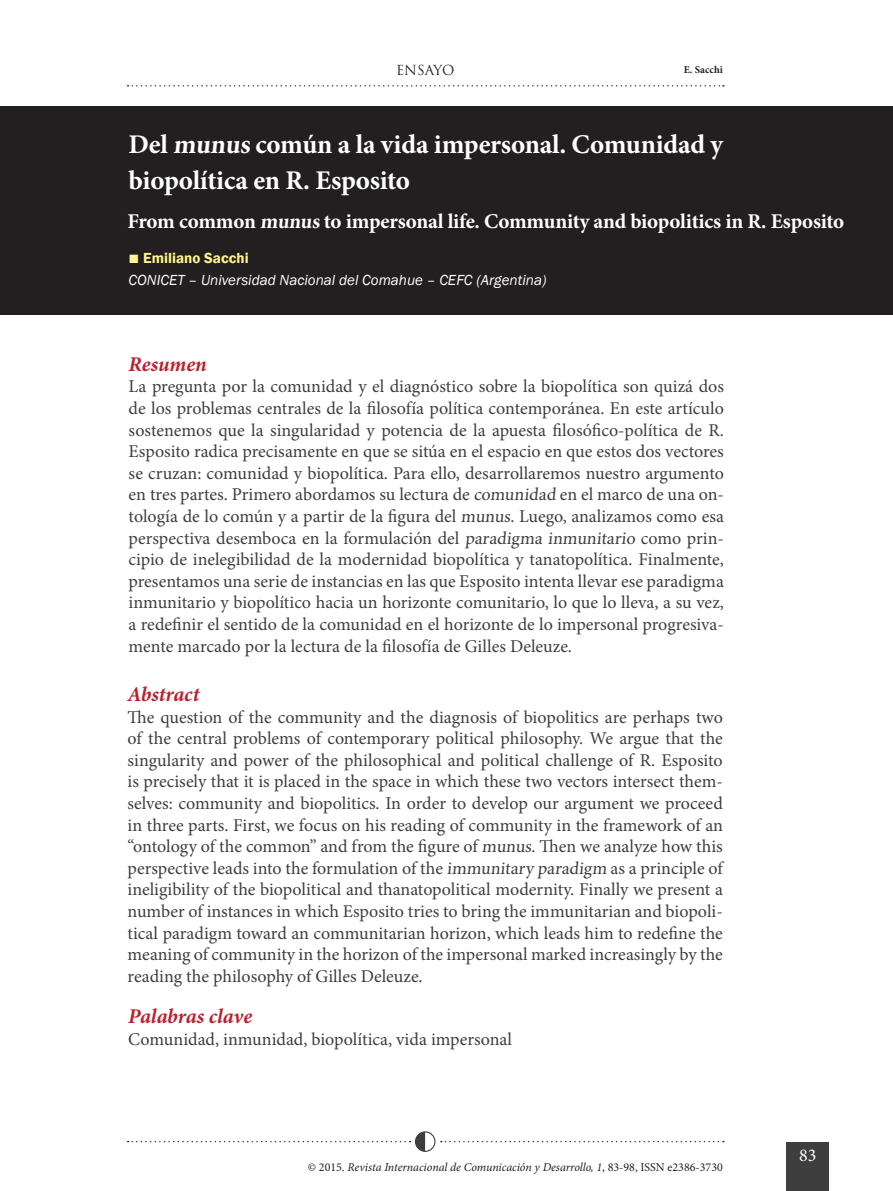
<style>
.page{position:relative;width:893px;height:1191px;background:#fff}
.page>*{position:absolute;margin:0;border:0;box-sizing:border-box;transform-origin:0 0}
.titulos{font:700 27px "Minion Pro";letter-spacing:-.01em;color:#fff}
.titulos-2{font:700 21px "Minion Pro";letter-spacing:-.01em;color:#fff}
.t1{font:italic 700 21px "Minion Pro";color:#be1f2e}
.t2{font:18px/21.6px "Minion Pro";color:#3e3e3f;text-align:justify}
.t3{font:18px "Minion Pro";color:#fff}
.t4{font:italic 15px "Franklin Gothic";color:#fff}
.t5{font:600 15px "Franklin Gothic";color:#fff690}
.t6{font:13.5px "Trajan Pro";color:#231f20}
.t7{font:italic 12px "Minion Pro";letter-spacing:-.005em;color:#231f20}
.t8{font:700 10.5px "Minion Pro";color:#231f20}
.s1{font-family:"Century Gothic";font-weight:700;font-style:italic;font-size:18px}
.s2{font-style:normal}
</style>
<div class="page">
<div style="left:787px;top:1142px;width:42px;height:49px;background:#3e3e3f"></div>
<div style="left:415px;top:1131px;width:20px;height:20px;border:1px solid #3e3e3f;border-radius:50%"></div>
<svg style="left:128px;top:1131px;width:297px;height:20px"></svg>
<svg style="left:128px;top:85px;width:596px;height:2px"></svg>
<svg style="left:441px;top:1140px;width:283px;height:2px"></svg>
<div style="left:0;top:106px;width:893px;height:209px;background:#231f20"></div>
<p class="t6" style="left:396px;top:61px;width:60px">ENSAYO</p>
<p class="t8" style="left:684px;top:62px;width:41px">E. Sacchi</p>
<p class="titulos" style="left:129px;top:125px;width:596px">Del munus común a la vida impersonal. Comunidad y</p>
<p class="titulos" style="left:129px;top:161px;width:283px">biopolítica en R. Esposito</p>
<p class="titulos-2" style="left:128px;top:206px;width:718px">From common munus to impersonal life. Community and biopolitics in R. Esposito</p>
<p class="t5" style="left:129px;top:248px;width:122px"><span class="s1">■</span> Emiliano Sacchi</p>
<p class="t4" style="left:129px;top:271px;width:419px">CONICET – Universidad Nacional del Comahue – CEFC (Argentina)</p>
<p class="t1" style="left:129px;top:349px;width:80px">Resumen</p>
<p class="t2" style="left:129px;top:376px;width:597px">La pregunta por la comunidad y el diagnóstico sobre la biopolítica son quizá dos de los problemas centrales de la filosofía política contemporánea. En este artículo sostenemos que la singularidad y potencia de la apuesta filosófico-política de R.<br>Esposito radica precisamente en que se sitúa en el espacio en que estos dos vectores se cruzan: comunidad y biopolítica. Para ello, desarrollaremos nuestro argumento en tres partes. Primero abordamos su lectura de comunidad en el marco de una on&shy;tología de lo común y a partir de la figura del munus. Luego, analizamos como esa perspectiva desemboca en la formulación del paradigma inmunitario como prin&shy;cipio de inelegibilidad de la modernidad biopolítica y tanatopolítica. Finalmente, presentamos una serie de instancias en las que Esposito intenta llevar ese paradigma inmunitario y biopolítico hacia un horizonte comunitario, lo que lo lleva, a su vez, a redefinir el sentido de la comunidad en el horizonte de lo impersonal progresiva&shy;mente marcado por la lectura de la filosofía de Gilles Deleuze.</p>
<p class="t1" style="left:128px;top:679px;width:74px">Abstract</p>
<p class="t2" style="left:128px;top:706px;width:597px">The question of the community and the diagnosis of biopolitics are perhaps two of the central problems of contemporary political philosophy. We argue that the singularity and power of the philosophical and political challenge of R. Esposito is precisely that it is placed in the space in which these two vectors intersect them&shy;selves: community and biopolitics. In order to develop our argument we proceed in three parts. First, we focus on his reading of community in the framework of an “ontology of the common” and from the figure of munus. Then we analyze how this perspective leads into the formulation of the immunitary paradigm as a principle of ineligibility of the biopolitical and thanatopolitical modernity. Finally we present a number of instances in which Esposito tries to bring the immunitarian and biopoli&shy;tical paradigm toward an communitarian horizon, which leads him to redefine the meaning of community in the horizon of the impersonal marked increasingly by the reading the philosophy of Gilles Deleuze.</p>
<p class="t1" style="left:128px;top:1001px;width:125px">Palabras clave</p>
<p class="t2" style="left:128px;top:1028px;width:385px">Comunidad, inmunidad, biopolítica, vida impersonal</p>
<p class="t7" style="left:308px;top:1159px;width:417px"><span class="s2">© 2015.</span> Revista Internacional de Comunicación y Desarrollo, 1<span class="s2">, 83-98, ISSN e2386-3730</span></p>
<p class="t3" style="left:799px;top:1143px;width:19px">83</p>
</div>
